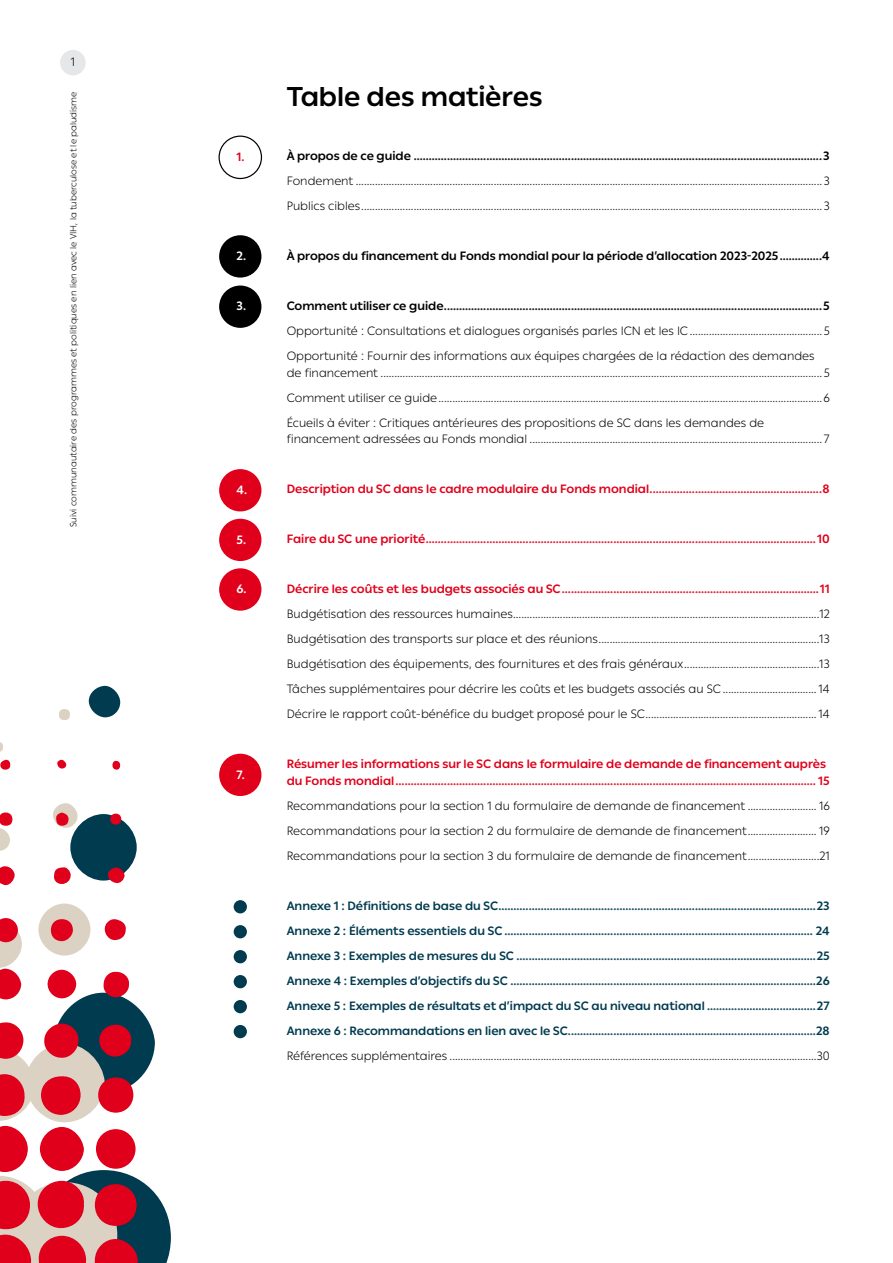
<style>
.page{position:relative;width:893px;height:1263px;background:#fff}
.page>*{position:absolute;margin:0;border:0;box-sizing:border-box;transform-origin:0 0}
.t1{font:700 27px "IAS Ribbon Sans";color:#000}
.t2{font:300 12px/25px "IAS Ribbon Sans";color:#000;text-align:justify}
.t3{font:700 12px/25px "IAS Ribbon Sans";color:#013b4f;text-align:justify}
.t4{font:700 12px/16.5px "IAS Ribbon Sans";color:#e0001b}
.t5{font:700 12px "IAS Ribbon Sans";color:#000}
.t6{font:700 12px "IAS Ribbon Sans";color:#fff}
.t7{font:300 9px "IAS Ribbon Sans";color:#000}
</style>
<div class="page">
<div style="left:60px;top:50px;width:26px;height:25px;background:#e6e7e8;border-radius:50%"></div>
<svg style="left:0;top:828px;width:10px;height:23px"></svg>
<svg style="left:0;top:742px;width:3px;height:10px"></svg>
<div style="left:219px;top:136px;width:43px;height:43px;border:1px solid #000;border-radius:50%"></div>
<div style="left:219px;top:235px;width:42px;height:43px;background:#000;border-radius:50%"></div>
<div style="left:219px;top:286px;width:42px;height:42px;background:#000;border-radius:50%"></div>
<div style="left:219px;top:754px;width:42px;height:42px;background:#e0001b;border-radius:50%"></div>
<div style="left:234px;top:900px;width:13px;height:13px;background:#013b4f;border-radius:50%"></div>
<div style="left:234px;top:950px;width:13px;height:13px;background:#013b4f;border-radius:50%"></div>
<div style="left:234px;top:1000px;width:13px;height:13px;background:#013b4f;border-radius:50%"></div>
<div style="left:234px;top:925px;width:13px;height:13px;background:#013b4f;border-radius:50%"></div>
<div style="left:234px;top:975px;width:13px;height:13px;background:#013b4f;border-radius:50%"></div>
<div style="left:234px;top:1025px;width:13px;height:13px;background:#013b4f;border-radius:50%"></div>
<div style="left:219px;top:469px;width:42px;height:42px;background:#e0001b;border-radius:50%"></div>
<div style="left:219px;top:519px;width:42px;height:42px;background:#e0001b;border-radius:50%"></div>
<div style="left:219px;top:568px;width:42px;height:43px;background:#e0001b;border-radius:50%"></div>
<div style="left:54px;top:993px;width:101px;height:101px;background:#013b4f;border-radius:50%"></div>
<div style="left:70px;top:814px;width:67px;height:66px;background:#013b4f;border-radius:50%"></div>
<div style="left:89px;top:686px;width:31px;height:31px;background:#013b4f;border-radius:50%"></div>
<div style="left:38px;top:903px;width:52px;height:52px;background:#dcd2c3;border-radius:50%"></div>
<div style="left:53px;top:803px;width:25px;height:25px;background:#dcd2c3;border-radius:50%"></div>
<div style="left:59px;top:709px;width:11px;height:11px;background:#dcd2c3;border-radius:50%"></div>
<svg style="left:0;top:1021px;width:171px;height:242px"></svg>
<div style="left:48px;top:970px;width:28px;height:28px;background:#e0001b;border-radius:50%"></div>
<svg style="left:103px;top:971px;width:27px;height:26px"></svg>
<svg style="left:0;top:918px;width:22px;height:81px"></svg>
<div style="left:51px;top:919px;width:22px;height:22px;background:#e0001b;border-radius:50%"></div>
<svg style="left:105px;top:919px;width:21px;height:21px"></svg>
<svg style="left:0;top:866px;width:15px;height:19px"></svg>
<svg style="left:54px;top:867px;width:17px;height:17px"></svg>
<svg style="left:108px;top:867px;width:17px;height:16px"></svg>
<div style="left:0;top:812px;width:12px;height:14px;background:#e0001b;border-radius:50%"></div>
<svg style="left:55px;top:812px;width:13px;height:14px"></svg>
<div style="left:110px;top:814px;width:11px;height:11px;background:#e0001b;border-radius:50%"></div>
<svg style="left:57px;top:760px;width:9px;height:8px"></svg>
<div style="left:0;top:760px;width:10px;height:10px;background:#e0001b;border-radius:50%"></div>
<div style="left:112px;top:761px;width:8px;height:9px;background:#e0001b;border-radius:50%"></div>
<p class="t2" style="left:71px;top:49px;width:6px">1</p>
<p class="t7" style="left:67px;top:527px;width:437px;rotate:-90deg">Suivi communautaire des programmes et politiques en lien avec le VIH, la tuberculose et le paludisme</p>
<h1 class="t1" style="left:287px;top:76px;width:257px">Table des matières</h1>
<p class="t5" style="left:287px;top:147px;width:545px">À propos de ce guide .......................................................................................................................................3</p>
<p class="t2" style="left:287px;top:168px;width:545px">Fondement .........................................................................................................................................................................3<br>Publics cibles.......................................................................................................................................................................3</p>
<p class="t5" style="left:287px;top:247px;width:545px">À propos du financement du Fonds mondial pour la période d’allocation 2023-2025..............4</p>
<p class="t5" style="left:287px;top:297px;width:544px">Comment utiliser ce guide.............................................................................................................................5</p>
<p class="t2" style="left:287px;top:318px;width:544px">Opportunité : Consultations et dialogues organisés parles ICN et les IC................................................5<br>Opportunité : Fournir des informations aux équipes chargées de la rédaction des demandes</p>
<p class="t2" style="left:287px;top:359px;width:545px">de financement ................................................................................................................................................................5<br>Comment utiliser ce guide...........................................................................................................................................6<br>Écueils à éviter : Critiques antérieures des propositions de SC dans les demandes de</p>
<p class="t2" style="left:287px;top:426px;width:545px">financement adressées au Fonds mondial .......................................................................................................... 7</p>
<p class="t4" style="left:237px;top:148px;width:9px">1.</p>
<p class="t6" style="left:237px;top:247px;width:11px">2.</p>
<p class="t6" style="left:237px;top:297px;width:11px">3.</p>
<p class="t4" style="left:287px;top:480px;width:545px">Description du SC dans le cadre modulaire du Fonds mondial.........................................................8</p>
<p class="t4" style="left:287px;top:530px;width:545px">Faire du SC une priorité.................................................................................................................................10</p>
<p class="t4" style="left:287px;top:580px;width:544px">Décrire les coûts et les budgets associés au SC.....................................................................................11</p>
<p class="t2" style="left:287px;top:601px;width:545px">Budgétisation des ressources humaines...............................................................................................................12<br>Budgétisation des transports sur place et des réunions................................................................................13<br>Budgétisation des équipements, des fournitures et des frais généraux.................................................13<br>Tâches supplémentaires pour décrire les coûts et les budgets associés au SC.................................. 14<br>Décrire le rapport coût-bénéfice du budget proposé pour le SC.............................................................. 14</p>
<p class="t4" style="left:287px;top:755px;width:545px">Résumer les informations sur le SC dans le formulaire de demande de financement auprès du Fonds mondial........................................................................................................................................... 15</p>
<p class="t2" style="left:287px;top:793px;width:545px">Recommandations pour la section 1 du formulaire de demande de financement ......................... 16<br>Recommandations pour la section 2 du formulaire de demande de financement......................... 19<br>Recommandations pour la section 3 du formulaire de demande de financement..........................21</p>
<p class="t3" style="left:287px;top:893px;width:545px">Annexe 1 : Définitions de base du SC.........................................................................................................23<br>Annexe 2 : Éléments essentiels du SC ...................................................................................................... 24<br>Annexe 3 : Exemples de mesures du SC ...................................................................................................25<br>Annexe 4 : Exemples d’objectifs du SC .....................................................................................................26<br>Annexe 5 : Exemples de résultats et d’impact du SC au niveau national ....................................27<br>Annexe 6 : Recommandations en lien avec le SC..................................................................................28</p>
<p class="t2" style="left:287px;top:1043px;width:545px">Références supplémentaires .....................................................................................................................................30</p>
<p class="t6" style="left:237px;top:480px;width:12px">4.</p>
<p class="t6" style="left:237px;top:530px;width:11px">5.</p>
<p class="t6" style="left:237px;top:580px;width:12px">6.</p>
<p class="t6" style="left:237px;top:765px;width:10px">7.</p>
</div>
